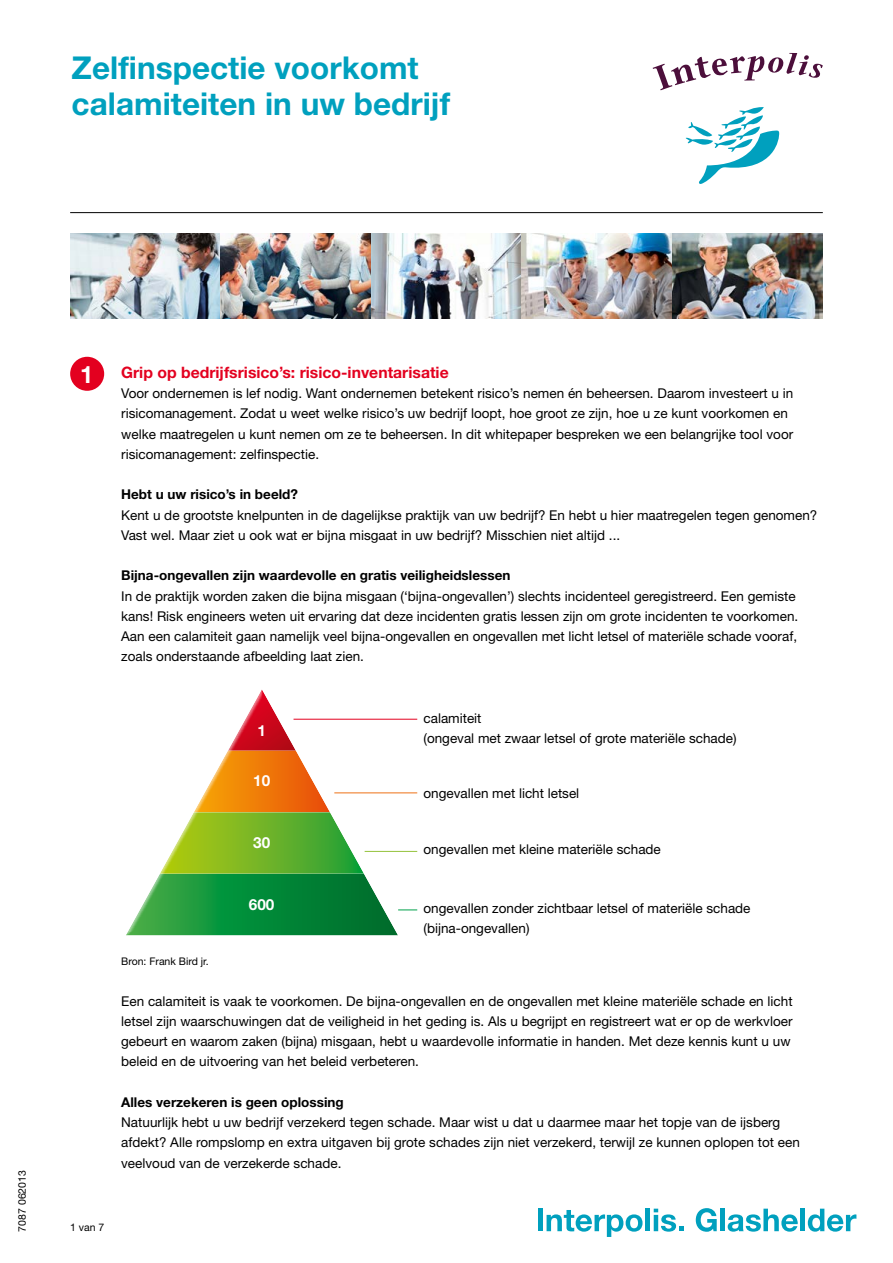
<style>
.page{position:relative;width:893px;height:1263px;background:#fff}
.page>*{position:absolute;margin:0;border:0;box-sizing:border-box;transform-origin:0 0}
.t1{font:700 31.5px/36px "Helvetica Neue";color:#00a0be}
.t2{font:700 24px "Helvetica Neue";color:#fff}
.t3{font:700 15.75px "Helvetica Neue";color:#e3001f}
.t4{font:700 15.3px "Helvetica Neue";color:#fff}
.t5{font:13.5px/20.2px "Helvetica Neue";color:#000}
.t6{font:700 13.5px "Helvetica Neue";color:#000}
.t7{font:10.5px "Helvetica Neue";color:#000}
</style>
<div class="page">
<div style="left:538px;top:1209px;width:5px;height:22px;background:#00a0be"></div>
<svg style="left:547px;top:1210px;width:95px;height:27px"></svg>
<hr style="left:646px;top:1209px;width:4px;height:22px;background:#00a0be">
<svg style="left:654px;top:1209px;width:30px;height:22px"></svg>
<svg style="left:696px;top:1208px;width:21px;height:24px"></svg>
<div style="left:720px;top:1209px;width:5px;height:22px;background:#00a0be"></div>
<svg style="left:728px;top:1209px;width:70px;height:23px"></svg>
<div style="left:800px;top:1209px;width:5px;height:22px;background:#00a0be"></div>
<svg style="left:808px;top:1209px;width:48px;height:23px"></svg>
<svg style="left:653px;top:53px;width:170px;height:37px"></svg>
<svg style="left:685px;top:107px;width:95px;height:77px"></svg>
<hr style="left:70px;top:212px;width:753px;height:1px;background:#000">
<img style="left:70px;top:234px;width:753px;height:85px">
<div style="left:70px;top:357px;width:34px;height:34px;background:#e3001f;border-radius:50%"></div>
<svg style="left:126px;top:689px;width:291px;height:246px"></svg>
<h1 class="t1" style="left:72px;top:49px;width:380px">Zelfinspectie voorkomt calamiteiten in uw bedrijf</h1>
<p class="t7" style="left:16px;top:1231px;width:63px;rotate:-90deg">7087 062013</p>
<h2 class="t2" style="left:80px;top:360px;width:15px">1</h2>
<p class="t3" style="left:121px;top:362px;width:329px">Grip op bedrijfsrisico’s: risico-inventarisatie</p>
<p class="t5" style="left:121px;top:383px;width:674px">Voor ondernemen is lef nodig. Want ondernemen betekent risico’s nemen én beheersen. Daarom investeert u in risicomanagement. Zodat u weet welke risico’s uw bedrijf loopt, hoe groot ze zijn, hoe u ze kunt voorkomen en welke maatregelen u kunt nemen om ze te beheersen. In dit whitepaper bespreken we een belangrijke tool voor risicomanagement: zelfinspectie.</p>
<p class="t6" style="left:121px;top:486px;width:178px">Hebt u uw risico’s in beeld?</p>
<p class="t5" style="left:121px;top:504px;width:698px">Kent u de grootste knelpunten in de dagelijkse praktijk van uw bedrijf? En hebt u hier maatregelen tegen genomen?<br>Vast wel. Maar ziet u ook wat er bijna misgaat in uw bedrijf? Misschien niet altijd ...</p>
<p class="t6" style="left:121px;top:567px;width:391px">Bijna-ongevallen zijn waardevolle en gratis veiligheidslessen</p>
<p class="t5" style="left:121px;top:585px;width:679px">In de praktijk worden zaken die bijna misgaan (‘bijna-ongevallen’) slechts incidenteel geregistreerd. Een gemiste kans! Risk engineers weten uit ervaring dat deze incidenten gratis lessen zijn om grote incidenten te voorkomen.<br>Aan een calamiteit gaan namelijk veel bijna-ongevallen en ongevallen met licht letsel of materiële schade vooraf, zoals onderstaande afbeelding laat zien.</p>
<p class="t4" style="left:257px;top:721px;width:10px">1</p>
<p class="t4" style="left:253px;top:771px;width:19px">10</p>
<p class="t4" style="left:253px;top:833px;width:19px">30</p>
<p class="t4" style="left:249px;top:895px;width:27px">600</p>
<p class="t5" style="left:423px;top:708px;width:314px">calamiteit<br>(ongeval met zwaar letsel of grote materiële schade)</p>
<p class="t5" style="left:423px;top:783px;width:157px">ongevallen met licht letsel</p>
<p class="t5" style="left:423px;top:839px;width:239px">ongevallen met kleine materiële schade</p>
<p class="t5" style="left:423px;top:898px;width:328px">ongevallen zonder zichtbaar letsel of materiële schade (bijna-ongevallen)</p>
<p class="t7" style="left:121px;top:955px;width:89px">Bron: Frank Bird jr.</p>
<p class="t5" style="left:121px;top:990px;width:673px">Een calamiteit is vaak te voorkomen. De bijna-ongevallen en de ongevallen met kleine materiële schade en licht letsel zijn waarschuwingen dat de veiligheid in het geding is. Als u begrijpt en registreert wat er op de werkvloer gebeurt en waarom zaken (bijna) misgaan, hebt u waardevolle informatie in handen. Met deze kennis kunt u uw beleid en de uitvoering van het beleid verbeteren.</p>
<p class="t6" style="left:121px;top:1094px;width:224px">Alles verzekeren is geen oplossing</p>
<p class="t5" style="left:121px;top:1112px;width:680px">Natuurlijk hebt u uw bedrijf verzekerd tegen schade. Maar wist u dat u daarmee maar het topje van de ijsberg afdekt? Alle rompslomp en extra uitgaven bij grote schades zijn niet verzekerd, terwijl ze kunnen oplopen tot een veelvoud van de verzekerde schade.</p>
<p class="t7" style="left:70px;top:1221px;width:36px">1 van 7</p>
</div>
